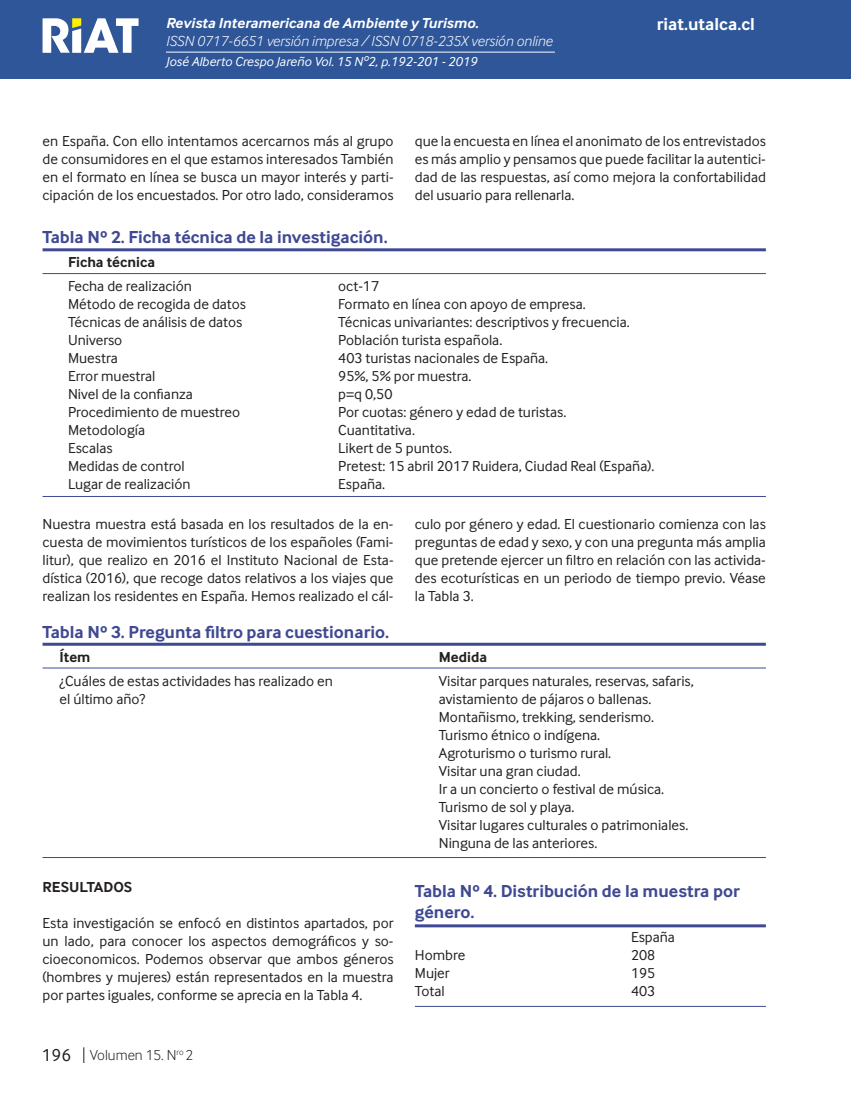
<style>
.page{position:relative;width:851px;height:1106px;background:#fff}
.page>*{position:absolute;margin:0;border:0;box-sizing:border-box;transform-origin:0 0}
.t1{font:700 18px/21px "Inter Face";color:#3f4993}
.t2{font:700 18px "Inter Face";color:#fff}
.t3{font:15px/18px "Inter Face";color:#231f20;text-align:justify}
.t4{font:italic 300 15px "Inter Face";color:#fff}
.t5{font:italic 700 15px "Inter Face";color:#fff}
.t6{font:700 15px "Inter Face";color:#231f20}
.t7{font:300 15px "Inter Face";color:#231f20}
.t8{font:italic 13.5px "Inter Face";color:#fff}
.s1{font-weight:400;font-size:18px}
</style>
<div class="page">
<div style="left:0;top:0;width:850px;height:79px;background:#2f5699"></div>
<hr style="left:850px;top:0;width:1px;height:79px;background:#2f5699">
<hr style="left:166px;top:52px;width:388px;height:1px;background:#fff">
<svg style="left:43px;top:18px;width:95px;height:35px"></svg>
<svg style="left:83px;top:1047px;width:1px;height:16px"></svg>
<hr style="left:43px;top:248px;width:722px;height:3px;background:#3f4993">
<hr style="left:43px;top:642px;width:722px;height:3px;background:#3f4993">
<hr style="left:415px;top:924px;width:350px;height:3px;background:#3f4993">
<hr style="left:43px;top:273px;width:722px;height:1px;background:#3f4993">
<hr style="left:43px;top:667px;width:722px;height:1px;background:#3f4993">
<hr style="left:415px;top:1006px;width:350px;height:1px;background:#3f4993">
<hr style="left:43px;top:496px;width:722px;height:1px;background:#3f4993">
<hr style="left:43px;top:857px;width:722px;height:1px;background:#3f4993">
<p class="t5" style="left:166px;top:15px;width:314px">Revista Interamericana de Ambiente y Turismo.</p>
<p class="t4" style="left:166px;top:33px;width:388px">ISSN 0717-6651 versión impresa / ISSN 0718-235X versión online</p>
<p class="t8" style="left:166px;top:54px;width:312px">José Alberto Crespo Jareño Vol. 15 Nº2, p.192-201 - 2019</p>
<p class="t2" style="left:656px;top:14px;width:99px">riat.utalca.cl</p>
<p class="t3" style="left:43px;top:132px;width:352px">en España. Con ello intentamos acercarnos más al grupo de consumidores en el que estamos interesados También en el formato en línea se busca un mayor interés y parti&shy;cipación de los encuestados. Por otro lado, consideramos</p>
<p class="t3" style="left:415px;top:132px;width:352px">que la encuesta en línea el anonimato de los entrevistados es más amplio y pensamos que puede facilitar la autentici&shy;dad de las respuestas, así como mejora la confortabilidad del usuario para rellenarla.</p>
<p class="t1" style="left:43px;top:226px;width:346px">Tabla Nº 2. Ficha técnica de la investigación.</p>
<p class="t6" style="left:68px;top:253px;width:89px">Ficha técnica</p>
<p class="t3" style="left:68px;top:277px;width:125px">Fecha de realización</p>
<p class="t3" style="left:338px;top:277px;width:42px">oct-17</p>
<p class="t3" style="left:68px;top:295px;width:179px">Método de recogida de datos</p>
<p class="t3" style="left:338px;top:295px;width:249px">Formato en línea con apoyo de empresa.</p>
<p class="t3" style="left:68px;top:313px;width:176px">Técnicas de análisis de datos</p>
<p class="t3" style="left:338px;top:313px;width:293px">Técnicas univariantes: descriptivos y frecuencia.</p>
<p class="t3" style="left:68px;top:331px;width:56px">Universo</p>
<p class="t3" style="left:338px;top:331px;width:165px">Población turista española.</p>
<p class="t3" style="left:68px;top:349px;width:51px">Muestra</p>
<p class="t3" style="left:338px;top:349px;width:211px">403 turistas nacionales de España.</p>
<p class="t3" style="left:68px;top:367px;width:89px">Error muestral</p>
<p class="t3" style="left:338px;top:367px;width:135px">95%, 5% por muestra.</p>
<p class="t3" style="left:68px;top:385px;width:126px">Nivel de la confianza</p>
<p class="t3" style="left:338px;top:385px;width:56px">p=q 0,50</p>
<p class="t3" style="left:68px;top:403px;width:174px">Procedimiento de muestreo</p>
<p class="t3" style="left:338px;top:403px;width:230px">Por cuotas: género y edad de turistas.</p>
<p class="t3" style="left:68px;top:421px;width:78px">Metodología</p>
<p class="t3" style="left:338px;top:421px;width:78px">Cuantitativa.</p>
<p class="t3" style="left:68px;top:439px;width:46px">Escalas</p>
<p class="t3" style="left:338px;top:439px;width:115px">Likert de 5 puntos.</p>
<p class="t3" style="left:68px;top:457px;width:118px">Medidas de control</p>
<p class="t3" style="left:338px;top:457px;width:317px">Pretest: 15 abril 2017 Ruidera, Ciudad Real (España).</p>
<p class="t3" style="left:68px;top:475px;width:124px">Lugar de realización</p>
<p class="t3" style="left:338px;top:475px;width:48px">España.</p>
<p class="t3" style="left:43px;top:515px;width:352px">Nuestra muestra está basada en los resultados de la en&shy;cuesta de movimientos turísticos de los españoles (Fami&shy;litur), que realizo en 2016 el Instituto Nacional de Esta&shy;dística (2016), que recoge datos relativos a los viajes que realizan los residentes en España. Hemos realizado el cál-</p>
<p class="t3" style="left:415px;top:515px;width:352px">culo por género y edad. El cuestionario comienza con las preguntas de edad y sexo, y con una pregunta más amplia que pretende ejercer un filtro en relación con las activida&shy;des ecoturísticas en un periodo de tiempo previo. Véase la Tabla 3.</p>
<p class="t1" style="left:43px;top:621px;width:348px">Tabla Nº 3. Pregunta filtro para cuestionario.</p>
<p class="t6" style="left:60px;top:648px;width:32px">Ítem</p>
<p class="t6" style="left:439px;top:648px;width:50px">Medida</p>
<p class="t3" style="left:60px;top:671px;width:275px">¿Cuáles de estas actividades has realizado en</p>
<p class="t3" style="left:439px;top:671px;width:256px">Visitar parques naturales, reservas, safaris,</p>
<p class="t3" style="left:60px;top:689px;width:87px">el último año?</p>
<p class="t3" style="left:439px;top:689px;width:251px;text-align:left">avistamiento de pájaros o ballenas.<br>Montañismo, trekking, senderismo.<br>Turismo étnico o indígena.<br>Agroturismo o turismo rural.<br>Visitar una gran ciudad.<br>Ir a un concierto o festival de música.<br>Turismo de sol y playa.<br>Visitar lugares culturales o patrimoniales.<br>Ninguna de las anteriores.</p>
<p class="t6" style="left:43px;top:878px;width:91px">RESULTADOS</p>
<p class="t3" style="left:43px;top:913px;width:352px">Esta investigación se enfocó en distintos apartados, por un lado, para conocer los aspectos demográficos y so&shy;cioeconomicos. Podemos observar que ambos géneros (hombres y mujeres) están representados en la muestra por partes iguales, conforme se aprecia en la Tabla 4.</p>
<p class="t1" style="left:415px;top:880px;width:326px">Tabla Nº 4. Distribución de la muestra por género.</p>
<p class="t3" style="left:631px;top:928px;width:45px">España</p>
<p class="t3" style="left:415px;top:946px;width:52px">Hombre</p>
<p class="t3" style="left:631px;top:946px;width:26px">208</p>
<p class="t3" style="left:415px;top:964px;width:36px">Mujer</p>
<p class="t3" style="left:631px;top:964px;width:26px">195</p>
<p class="t3" style="left:415px;top:982px;width:31px">Total</p>
<p class="t3" style="left:631px;top:982px;width:26px">403</p>
<p class="t7" style="left:42px;top:1046px;width:153px"><span class="s1">196</span> Volumen 15. N<sup>ro</sup> 2</p>
</div>
